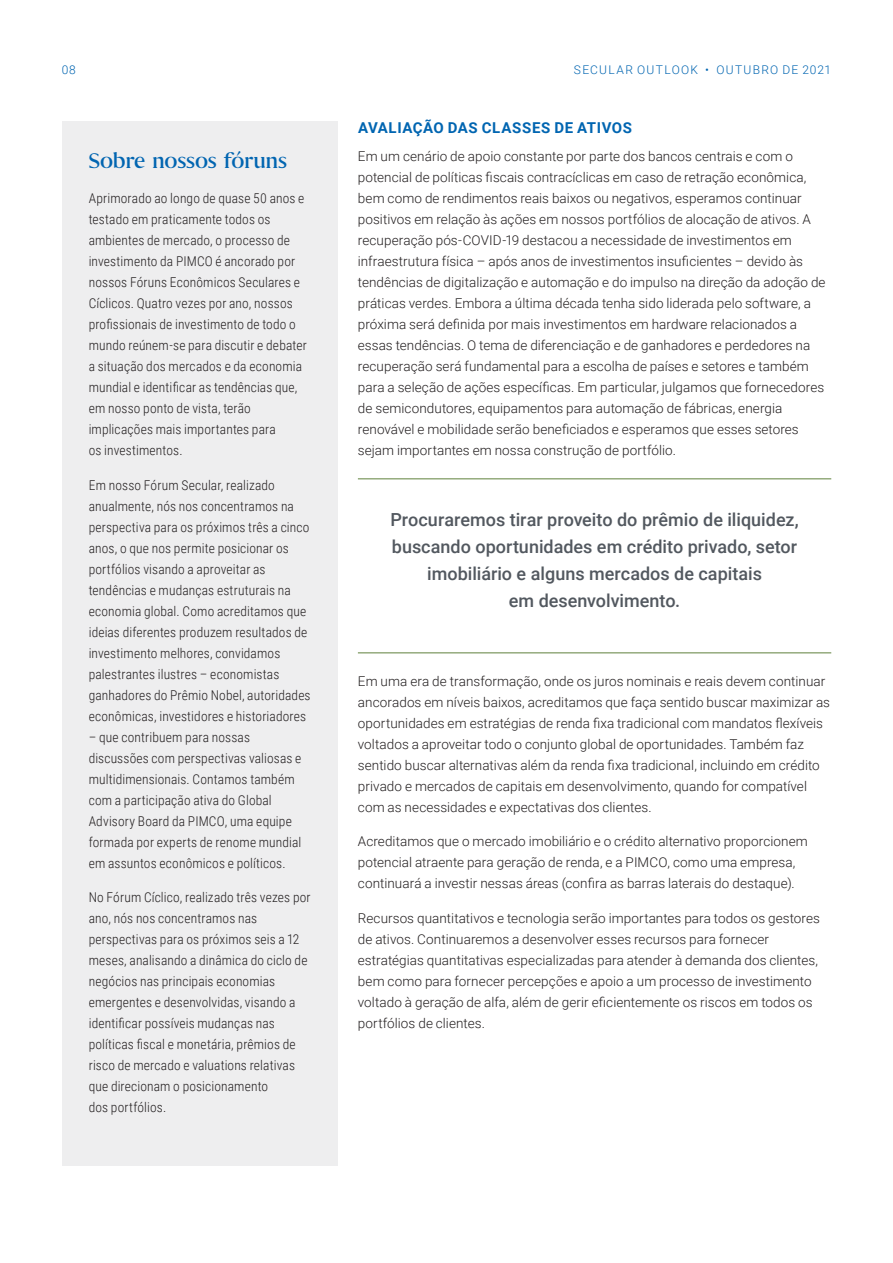
<style>
.page{position:relative;width:893px;height:1263px;background:#fff}
.page>*{position:absolute;margin:0;border:0;box-sizing:border-box;transform-origin:0 0}
.Forum_Headline_Sen_R{font:21px "Senhan";letter-spacing:-.005em;color:#0165b1}
.Callout_Number_Sen_R{font:500 18px/27px "Roboto";color:#52585f;text-align:center}
.Subhead_Rob_B_10_14{font:700 15px "Roboto";letter-spacing:.04em;color:#0165b1}
.Body_Copy_Rob_L_9_14{font:300 13.5px/21px "Roboto";letter-spacing:.005em;color:#231f20}
.Author_Title_Rob_L_8{font:300 13.5px/21px "Roboto Condensed";letter-spacing:.01em;color:#231f20}
.t1{font:300 12px "Roboto";letter-spacing:.105em;color:#0165b1}
</style>
<div class="page">
<hr style="left:358px;top:478px;width:473px;height:1px;background:#5f813c">
<hr style="left:358px;top:652px;width:473px;height:1px;background:#5f813c">
<div style="left:62px;top:122px;width:276px;height:1044px;background:#eeeeef"></div>
<p class="t1" style="left:62px;top:62px;width:16px">08</p>
<p class="t1" style="left:574px;top:62px;width:259px">SECULAR OUTLOOK • OUTUBRO DE 2021</p>
<p class="Forum_Headline_Sen_R" style="left:89px;top:143px;width:200px">Sobre nossos fóruns</p>
<p class="Author_Title_Rob_L_8" style="left:89px;top:187px;width:220px">Aprimorado ao longo de quase 50 anos e testado em praticamente todos os ambientes de mercado, o processo de investimento da PIMCO é ancorado por nossos Fóruns Econômicos Seculares e Cíclicos. Quatro vezes por ano, nossos profissionais de investimento de todo o mundo reúnem-se para discutir e debater a situação dos mercados e da economia mundial e identificar as tendências que, em nosso ponto de vista, terão implicações mais importantes para<br>os investimentos.</p>
<p class="Author_Title_Rob_L_8" style="left:89px;top:474px;width:223px">Em nosso Fórum Secular, realizado anualmente, nós nos concentramos na perspectiva para os próximos três a cinco anos, o que nos permite posicionar os portfólios visando a aproveitar as tendências e mudanças estruturais na economia global. Como acreditamos que ideias diferentes produzem resultados de investimento melhores, convidamos palestrantes ilustres – economistas ganhadores do Prêmio Nobel, autoridades econômicas, investidores e historiadores</p>
<p class="Author_Title_Rob_L_8" style="left:89px;top:726px;width:214px">– que contribuem para nossas discussões com perspectivas valiosas e multidimensionais. Contamos também com a participação ativa do Global Advisory Board da PIMCO, uma equipe formada por experts de renome mundial em assuntos econômicos e políticos.</p>
<p class="Author_Title_Rob_L_8" style="left:89px;top:886px;width:223px">No Fórum Cíclico, realizado três vezes por ano, nós nos concentramos nas perspectivas para os próximos seis a 12 meses, analisando a dinâmica do ciclo de negócios nas principais economias emergentes e desenvolvidas, visando a identificar possíveis mudanças nas políticas fiscal e monetária, prêmios de risco de mercado e valuations relativas que direcionam o posicionamento<br>dos portfólios.</p>
<p class="Subhead_Rob_B_10_14" style="left:358px;top:117px;width:276px">AVALIAÇÃO DAS CLASSES DE ATIVOS</p>
<p class="Body_Copy_Rob_L_9_14" style="left:358px;top:145px;width:469px">Em um cenário de apoio constante por parte dos bancos centrais e com o potencial de políticas fiscais contracíclicas em caso de retração econômica, bem como de rendimentos reais baixos ou negativos, esperamos continuar positivos em relação às ações em nossos portfólios de alocação de ativos. A recuperação pós-COVID-19 destacou a necessidade de investimentos em infraestrutura física – após anos de investimentos insuficientes – devido às tendências de digitalização e automação e do impulso na direção da adoção de práticas verdes. Embora a última década tenha sido liderada pelo software, a próxima será definida por mais investimentos em hardware relacionados a essas tendências. O tema de diferenciação e de ganhadores e perdedores na recuperação será fundamental para a escolha de países e setores e também para a seleção de ações específicas. Em particular, julgamos que fornecedores de semicondutores, equipamentos para automação de fábricas, energia renovável e mobilidade serão beneficiados e esperamos que esses setores sejam importantes em nossa construção de portfólio.</p>
<p class="Callout_Number_Sen_R" style="left:390px;top:506px;width:410px">Procuraremos tirar proveito do prêmio de iliquidez, buscando oportunidades em crédito privado, setor imobiliário e alguns mercados de capitais<br>em desenvolvimento.</p>
<p class="Body_Copy_Rob_L_9_14" style="left:358px;top:670px;width:474px">Em uma era de transformação, onde os juros nominais e reais devem continuar ancorados em níveis baixos, acreditamos que faça sentido buscar maximizar as oportunidades em estratégias de renda fixa tradicional com mandatos flexíveis voltados a aproveitar todo o conjunto global de oportunidades. Também faz sentido buscar alternativas além da renda fixa tradicional, incluindo em crédito privado e mercados de capitais em desenvolvimento, quando for compatível com as necessidades e expectativas dos clientes.</p>
<p class="Body_Copy_Rob_L_9_14" style="left:358px;top:830px;width:451px">Acreditamos que o mercado imobiliário e o crédito alternativo proporcionem potencial atraente para geração de renda, e a PIMCO, como uma empresa, continuará a investir nessas áreas (confira as barras laterais do destaque).</p>
<p class="Body_Copy_Rob_L_9_14" style="left:358px;top:907px;width:464px">Recursos quantitativos e tecnologia serão importantes para todos os gestores de ativos. Continuaremos a desenvolver esses recursos para fornecer estratégias quantitativas especializadas para atender à demanda dos clientes, bem como para fornecer percepções e apoio a um processo de investimento voltado à geração de alfa, além de gerir eficientemente os riscos em todos os portfólios de clientes.</p>
</div>
